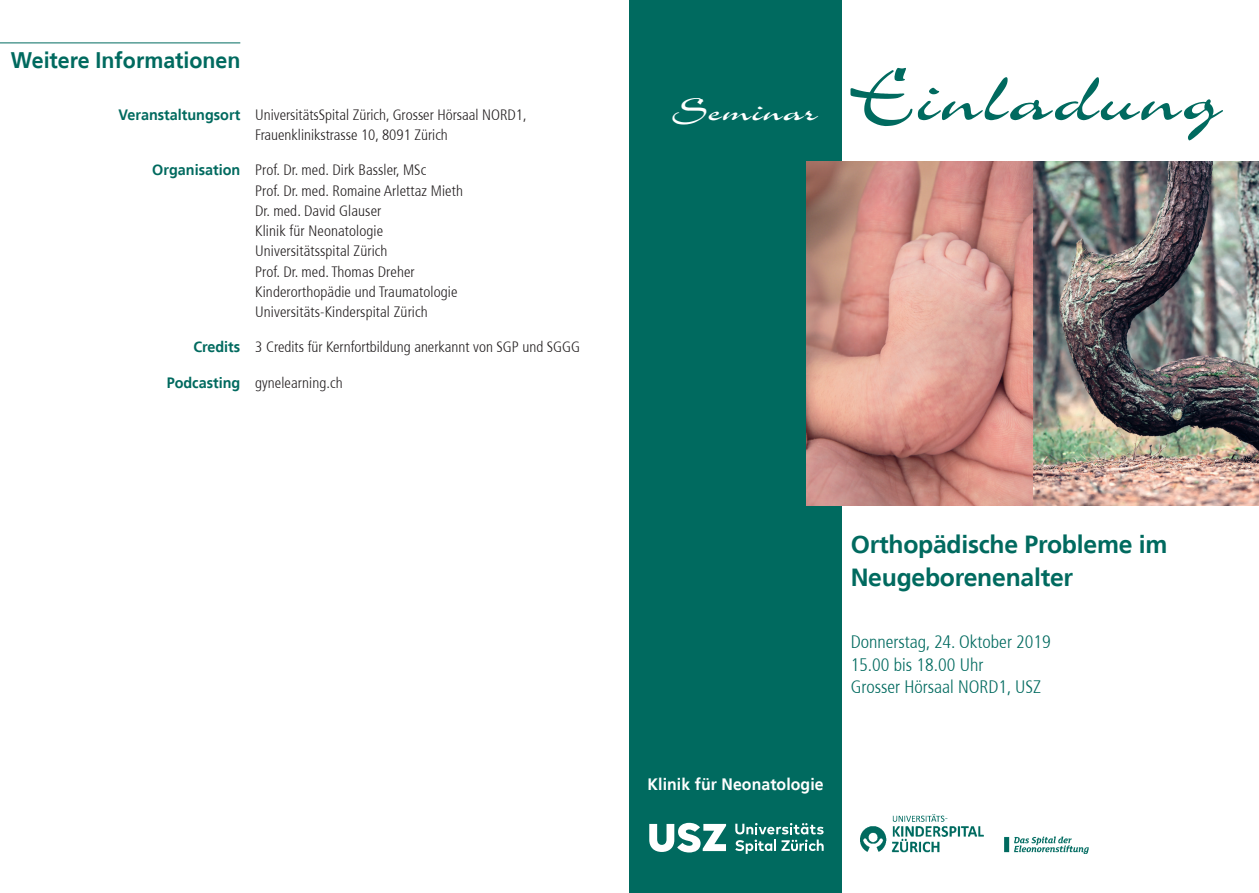
<style>
.page{position:relative;width:1259px;height:893px;background:#fff}
.page>*{position:absolute;margin:0;border:0;box-sizing:border-box;transform-origin:0 0}
.t1{font:84px "Charme Wd";color:#006a5f;scale:.9 1}
.t2{font:36px "Charme Wd";color:#fff}
.t3{font:700 24.75px/33px "Frutiger";letter-spacing:-.01em;color:#006a5f}
.t4{font:700 22.5px "Frutiger 65";color:#006a5f;scale:.95 1}
.t5{font:300 condensed 18px/22.5px "Frutiger";color:#006a5f}
.t6{font:700 16.5px "Frutiger";letter-spacing:.005em;color:#fff;scale:.96 1}
.t7{font:300 condensed 15px/20.2px "Frutiger";letter-spacing:.005em;color:#231f20}
.s1{font-weight:700;font-stretch:normal;color:#006a5f}
</style>
<div class="page">
<hr style="left:0;top:43px;width:240px;height:1px;background:#006a5f">
<div style="left:629px;top:0;width:213px;height:893px;background:#006a5f"></div>
<svg style="left:649px;top:823px;width:77px;height:30px"></svg>
<svg style="left:735px;top:823px;width:88px;height:31px"></svg>
<img style="left:861px;top:814px;width:228px;height:39px">
<img style="left:806px;top:162px;width:227px;height:344px">
<img style="left:1033px;top:162px;width:226px;height:344px">
<h3 class="t4" style="left:11px;top:47px;width:243px">Weitere Informationen</h3>
<p class="t7" style="left:255px;top:105px;width:273px;text-indent:-137px"><span class="s1">Veranstaltungsort</span> UniversitätsSpital Zürich, Grosser Hörsaal NORD1,<br>Frauenklinikstrasse 10, 8091 Zürich</p>
<p class="t7" style="left:255px;top:160px;width:209px;text-indent:-103px"><span class="s1">Organisation</span> Prof. Dr. med. Dirk Bassler, MSc<br>Prof. Dr. med. Romaine Arlettaz Mieth<br>Dr. med. David Glauser<br>Klinik für Neonatologie<br>Universitätsspital Zürich<br>Prof. Dr. med. Thomas Dreher<br>Kinderorthopädie und Traumatologie<br>Universitäts-Kinderspital Zürich</p>
<p class="t7" style="left:193px;top:337px;width:388px"><span class="s1">Credits</span> 3 Credits für Kernfortbildung anerkannt von SGP und SGGG</p>
<p class="t7" style="left:167px;top:372px;width:178px"><span class="s1">Podcasting</span> gynelearning.ch</p>
<h2 class="t2" style="left:672px;top:93px;width:148px">Seminar</h2>
<h1 class="t1" style="left:848px;top:57px;width:419px">Einladung</h1>
<h3 class="t3" style="left:850px;top:528px;width:318px">Orthopädische Probleme im<br>Neugeborenenalter</h3>
<p class="t5" style="left:850px;top:631px;width:202px">Donnerstag, 24. Oktober 2019<br>15.00 bis 18.00 Uhr<br>Grosser Hörsaal NORD1, USZ</p>
<p class="t6" style="left:647px;top:775px;width:185px">Klinik für Neonatologie</p>
</div>
